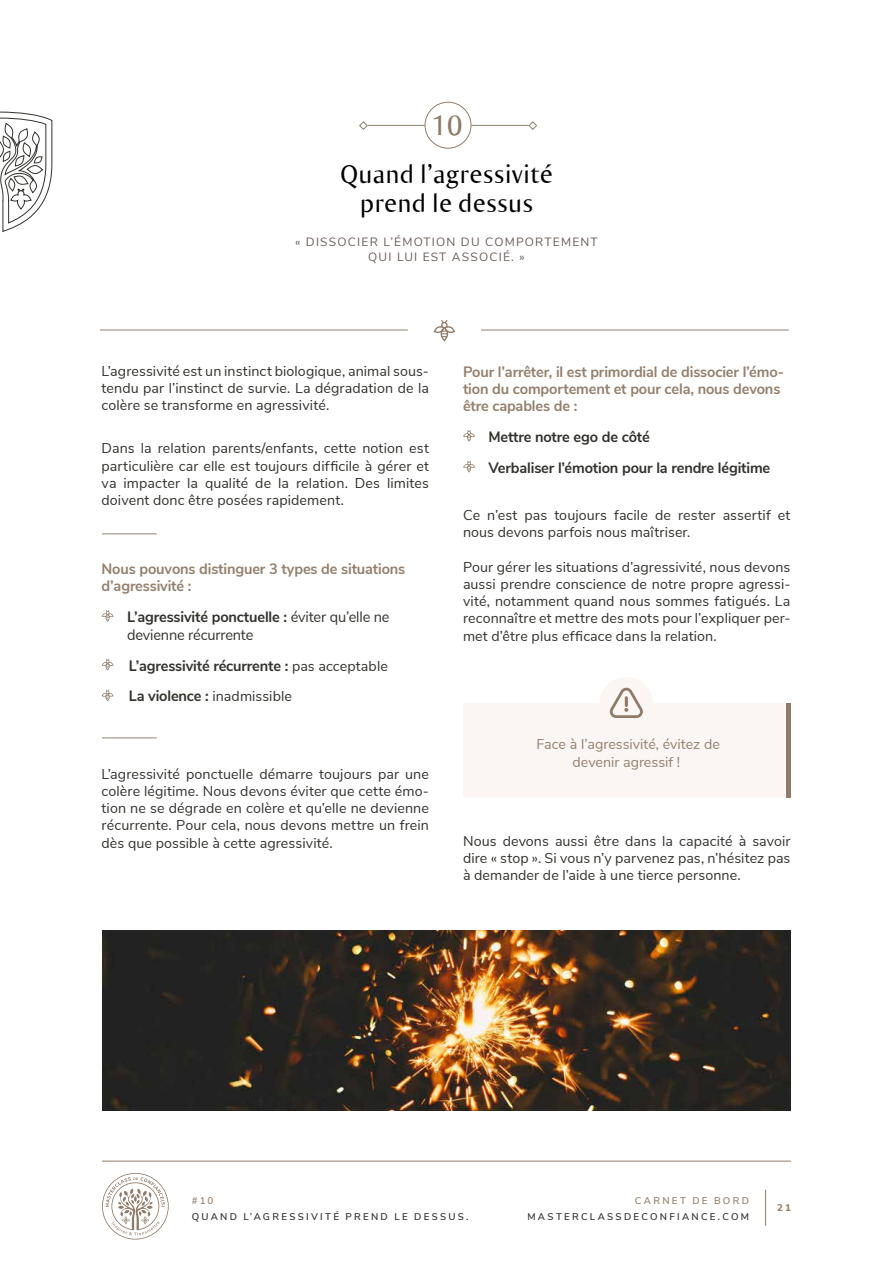
<style>
.page{position:relative;width:893px;height:1263px;background:#fff}
.page>*{position:absolute;margin:0;border:0;box-sizing:border-box;transform-origin:0 0}
.t1{font:30px "Ogirema";color:#8f7b68}
.t2{font:27px/28.5px "Ogirema";letter-spacing:.01em;color:#000;text-align:center}
.t3{font:700 15px/17.2px "Nunito Sans";letter-spacing:-.01em;color:#94806d}
.t4{font:700 15px/30.8px "Nunito Sans";letter-spacing:-.01em;color:#31332d}
.t5{font:15px/18px "Nunito Sans";letter-spacing:-.01em;color:#31332d}
.t6{font:14.25px/17.2px "Nunito Sans";letter-spacing:.01em;color:#31332d;text-align:justify}
.t7{font:14.25px/18px "Nunito Sans";color:#94806d;text-align:center}
.t8{font:12px/14.4px "Nunito Sans";letter-spacing:.1em;color:#695c57;text-align:center}
.t9{font:600 9.75px "Nunito Sans";letter-spacing:.23em;color:#31332d}
.t10{font:600 9.75px "Nunito Sans";letter-spacing:.23em;color:#94806d}
.t11{font:800 9.75px "Nunito Sans";color:#94806d}
.s1{font-weight:700}
.s2{font-weight:400;font-size:14.25px}
.s3{font-weight:700;font-size:15px}
</style>
<div class="page">
<hr style="left:102px;top:1161px;width:689px;height:1px;background:#8f7b68">
<hr style="left:765px;top:1190px;width:1px;height:36px;background:#8f7b68">
<svg style="left:102px;top:1173px;width:67px;height:66px"></svg>
<svg style="left:0;top:112px;width:52px;height:120px"></svg>
<hr style="left:471px;top:125px;width:58px;height:1px;background:#8e836f">
<hr style="left:367px;top:125px;width:58px;height:1px;background:#8e836f">
<div style="left:425px;top:102px;width:46px;height:46px;border:1px solid #8f7b68;border-radius:50%"></div>
<svg style="left:359px;top:121px;width:9px;height:9px"></svg>
<svg style="left:528px;top:121px;width:9px;height:9px"></svg>
<svg style="left:102px;top:610px;width:12px;height:12px"></svg>
<svg style="left:102px;top:659px;width:12px;height:12px"></svg>
<svg style="left:102px;top:689px;width:12px;height:12px"></svg>
<svg style="left:463px;top:430px;width:12px;height:12px"></svg>
<svg style="left:463px;top:461px;width:12px;height:12px"></svg>
<hr style="left:100px;top:330px;width:308px;height:1px;background:#8e836f">
<hr style="left:102px;top:534px;width:55px;height:1px;background:#8e836f">
<hr style="left:102px;top:738px;width:55px;height:1px;background:#8e836f">
<hr style="left:481px;top:330px;width:308px;height:1px;background:#8e836f">
<svg style="left:433px;top:320px;width:22px;height:22px"></svg>
<svg style="left:463px;top:677px;width:327px;height:120px"></svg>
<img style="left:102px;top:930px;width:689px;height:180px">
<h1 class="t1" style="left:432px;top:107px;width:32px">10</h1>
<h2 class="t2" style="left:340px;top:160px;width:214px">Quand l’agressivité prend le dessus</h2>
<p class="t8" style="left:295px;top:234px;width:304px">« DISSOCIER L’ÉMOTION DU COMPORTEMENT<br>QUI LUI EST ASSOCIÉ. »</p>
<p class="t6" style="left:102px;top:361px;width:329px">L’agressivité est un instinct biologique, animal sous&shy;tendu par l’instinct de survie. La dégradation de la colère se transforme en agressivité.</p>
<p class="t6" style="left:102px;top:439px;width:329px">Dans la relation parents/enfants, cette notion est particulière car elle est toujours difficile à gérer et va impacter la qualité de la relation. Des limites doivent donc être posées rapidement.</p>
<p class="t3" style="left:102px;top:559px;width:305px">Nous pouvons distinguer 3 types de situations d’agressivité :</p>
<p class="t5" style="left:127px;top:607px;width:264px"><span class="s1">L’agressivité ponctuelle :</span> éviter qu’elle ne devienne récurrente</p>
<p class="t4" style="left:129px;top:649px;width:261px">L’agressivité récurrente : <span class="s2">pas acceptable</span></p>
<p class="t6" style="left:129px;top:687px;width:165px"><span class="s3">La violence :</span> inadmissible</p>
<p class="t6" style="left:102px;top:764px;width:329px">L’agressivité ponctuelle démarre toujours par une colère légitime. Nous devons éviter que cette émo&shy;tion ne se dégrade en colère et qu’elle ne devienne récurrente. Pour cela, nous devons mettre un frein dès que possible à cette agressivité.</p>
<p class="t3" style="left:463px;top:362px;width:323px">Pour l’arrêter, il est primordial de dissocier l’émo&shy;tion du comportement et pour cela, nous devons être capables de :</p>
<p class="t4" style="left:488px;top:420px;width:283px">Mettre notre ego de côté<br>Verbaliser l’émotion pour la rendre légitime</p>
<p class="t6" style="left:463px;top:505px;width:329px">Ce n’est pas toujours facile de rester assertif et nous devons parfois nous maîtriser.</p>
<p class="t6" style="left:463px;top:557px;width:329px">Pour gérer les situations d’agressivité, nous devons aussi prendre conscience de notre propre agressi&shy;vité, notamment quand nous sommes fatigués. La reconnaître et mettre des mots pour l’expliquer per&shy;met d’être plus efficace dans la relation.</p>
<p class="t7" style="left:536px;top:735px;width:185px">Face à l’agressivité, évitez de devenir agressif !</p>
<p class="t6" style="left:463px;top:831px;width:329px">Nous devons aussi être dans la capacité à savoir dire « stop ». Si vous n’y parvenez pas, n’hésitez pas à demander de l’aide à une tierce personne.</p>
<p class="t10" style="left:192px;top:1193px;width:23px">#10</p>
<p class="t9" style="left:192px;top:1209px;width:278px">QUAND L’AGRESSIVITÉ PREND LE DESSUS.</p>
<p class="t10" style="left:635px;top:1193px;width:116px">CARNET DE BORD</p>
<p class="t9" style="left:527px;top:1209px;width:223px">MASTERCLASSDECONFIANCE.COM</p>
<p class="t11" style="left:777px;top:1201px;width:15px">21</p>
</div>
